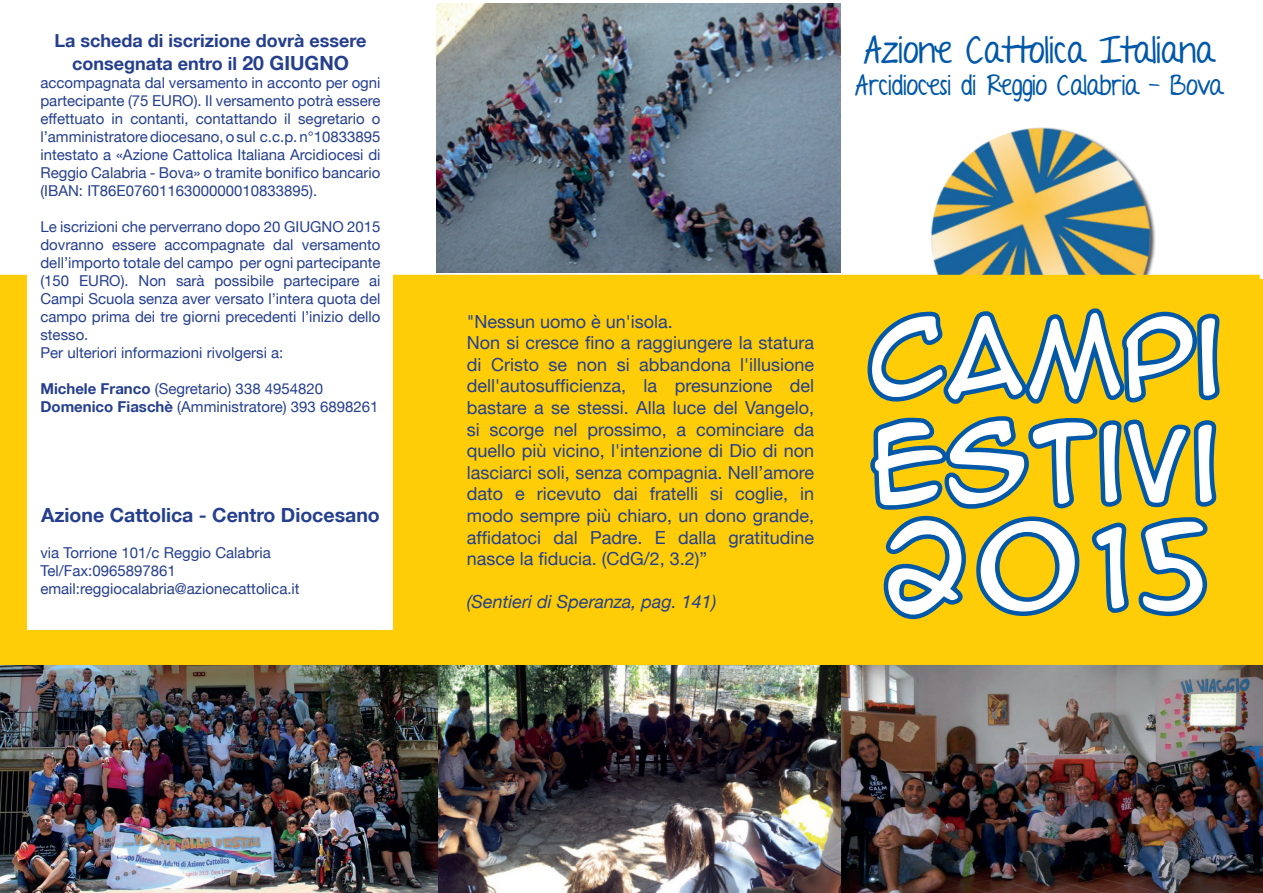
<style>
.page{position:relative;width:1263px;height:893px;background:#fff}
.page>*{position:absolute;margin:0;border:0;box-sizing:border-box;transform-origin:0 0}
.t1{font:106.5px "Anime Ace";color:#fff}
.t2{font:99px/106.5px "Anime Ace";color:#fff}
.t3{font:36px "A Year Without Rain";color:#0157a8}
.t4{font:27px "A Year Without Rain";letter-spacing:-.01em;color:#0157a8}
.t5{font:700 19.5px "Helvetica Neue LT";color:#253f8e}
.t6{font:18px/21.6px "Helvetica Neue LT";color:#253f8e}
.t7{font:700 18px/23.4px "Helvetica Neue LT";color:#253f8e;text-align:center}
.t8{font:italic 18px "Helvetica Neue LT";color:#253f8e}
.t9{font:15px/18px "Helvetica Neue LT";color:#253f8e}
.s1{font-size:19.5px}
.s2{font-weight:700}
</style>
<div class="page">
<img style="left:951px;top:127px;width:183px;height:47px">
<div style="left:0;top:279px;width:1263px;height:386px;background:#fecd08"></div>
<div style="left:0;top:275px;width:1260px;height:7px;background:#fecd08"></div>
<svg style="left:863px;top:174px;width:363px;height:446px"></svg>
<div style="left:28px;top:30px;width:365px;height:599px;background:#fff"></div>
<img style="left:437px;top:3px;width:404px;height:270px">
<img style="left:0;top:665px;width:1263px;height:228px">
<p class="t7" style="left:54px;top:28px;width:313px">La scheda di iscrizione dovrà essere consegnata entro il <span class="s1">20 GIUGNO</span></p>
<p class="t9" style="left:40px;top:74px;width:342px;text-align:justify">accompagnata dal versamento in acconto per ogni partecipante (75 EURO). Il versamento potrà essere effettuato in contanti, contattando il segretario o l’amministratore diocesano, o sul c.c.p. n°10833895 intestato a «Azione Cattolica Italiana Arcidiocesi di Reggio Calabria - Bova» o tramite bonifico bancario (IBAN: IT86E0760116300000010833895).</p>
<p class="t9" style="left:40px;top:218px;width:342px">Le iscrizioni che perverrano dopo 20 GIUGNO 2015 dovranno essere accompagnate dal versamento dell’importo totale del campo per ogni partecipante (150 EURO). Non sarà possibile partecipare ai Campi Scuola senza aver versato l’intera quota del campo prima dei tre giorni precedenti l’inizio dello stesso.<br>Per ulteriori informazioni rivolgersi a:</p>
<p class="t9" style="left:40px;top:380px;width:340px"><span class="s2">Michele Franco</span> (Segretario) 338 4954820<br><span class="s2">Domenico Fiaschè</span> (Amministratore) 393 6898261</p>
<h3 class="t5" style="left:41px;top:503px;width:340px">Azione Cattolica - Centro Diocesano</h3>
<p class="t9" style="left:40px;top:543px;width:261px">via Torrione 101/c Reggio Calabria<br>Tel/Fax:0965897861 email:reggiocalabria@azionecattolica.it</p>
<h3 class="t3" style="left:863px;top:27px;width:353px">Azione Cattolica Italiana</h3>
<h3 class="t4" style="left:854px;top:68px;width:370px">Arcidiocesi di Reggio Calabria - Bova</h3>
<p class="t6" style="left:467px;top:310px;width:349px">"Nessun uomo è un'isola.<br>Non si cresce fino a raggiungere la statura di Cristo se non si abbandona l'illusione dell'autosufficienza, la presunzione del bastare a se stessi. Alla luce del Vangelo, si scorge nel prossimo, a cominciare da quello più vicino, l'intenzione di Dio di non lasciarci soli, senza compagnia. Nell’amore dato e ricevuto dai fratelli si coglie, in modo sempre più chiaro, un dono grande, affidatoci dal Padre. E dalla gratitudine nasce la fiducia. (CdG/2, 3.2)”</p>
<p class="t8" style="left:467px;top:591px;width:251px">(Sentieri di Speranza, pag. 141)</p>
<h2 class="t2" style="left:868px;top:305px;width:354px">CAMPI<br>ESTIVI</h2>
<h1 class="t1" style="left:882px;top:510px;width:327px">2015</h1>
</div>
